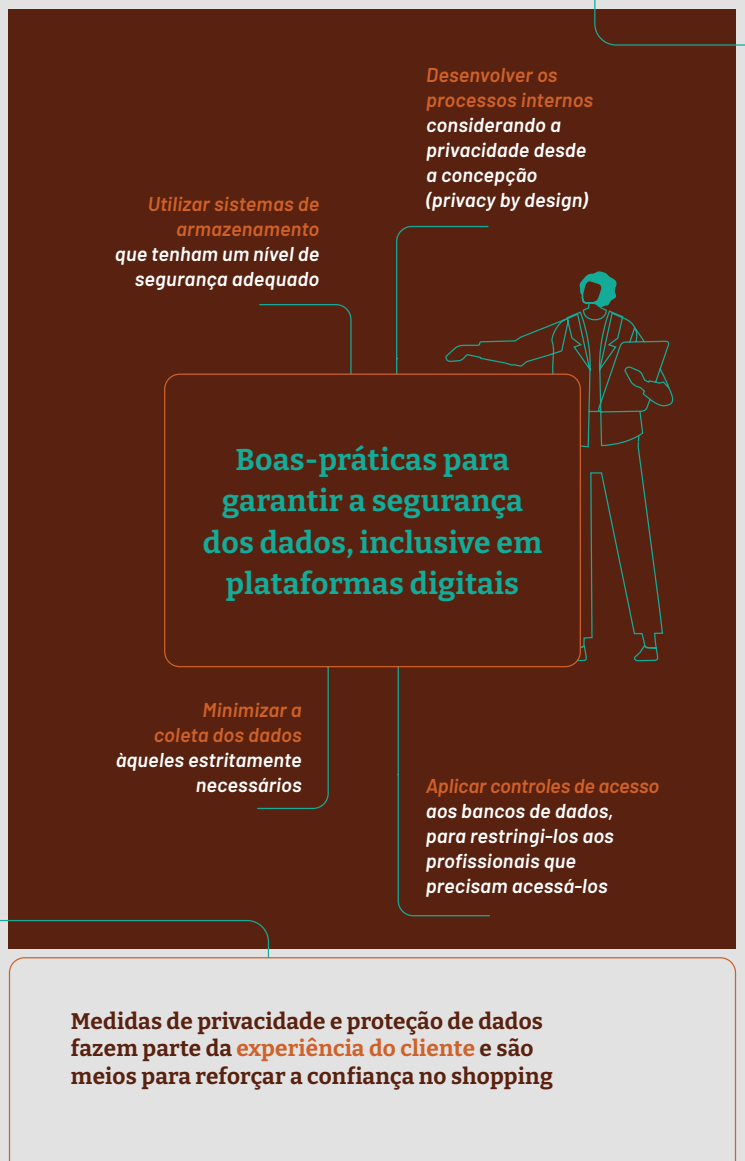
<style>
.page{position:relative;width:745px;height:1161px;background:#fff}
.page>*{position:absolute;margin:0;border:0;box-sizing:border-box;transform-origin:0 0}
.t1{font:100 30px/41.2px "Bitter";letter-spacing:.01em;color:#14ab99;text-align:center}
.t2{font:100 22.5px/27.5px "Bitter";letter-spacing:.01em;color:#59210f}
.t3{font:italic 600 20px/25px "Barlow";letter-spacing:.01em;color:#fff;text-align:right}
.t4{font:italic 600 20px/25px "Barlow";letter-spacing:.005em;color:#cf6129;text-align:right}
.s1{color:#cf6129}
</style>
<div class="page">
<div style="left:0;top:0;width:744px;height:1160px;background:#e2e2e2"></div>
<div style="left:9px;top:9px;width:726px;height:939px;background:#59210f"></div>
<svg style="left:594px;top:0;width:150px;height:46px"></svg>
<svg style="left:256px;top:667px;width:73px;height:142px"></svg>
<svg style="left:259px;top:304px;width:93px;height:69px"></svg>
<svg style="left:396px;top:225px;width:93px;height:148px"></svg>
<svg style="left:397px;top:667px;width:93px;height:250px"></svg>
<svg style="left:0;top:919px;width:269px;height:241px"></svg>
<svg style="left:444px;top:301px;width:230px;height:461px"></svg>
<svg style="left:579px;top:271px;width:60px;height:172px"></svg>
<div style="left:165px;top:374px;width:415px;height:292px;background:#59210f;border-radius:15px"></div>
<div style="left:164px;top:373px;width:416px;height:294px;border:1px solid #cf6129;border-radius:15px"></div>
<svg style="left:9px;top:957px;width:726px;height:203px"></svg>
<p class="t4" style="left:148px;top:189px;width:173px">Utilizar sistemas de armazenamento</p>
<p class="t3" style="left:115px;top:239px;width:206px">que tenham um nível de segurança adequado</p>
<p class="t4" style="left:426px;top:61px;width:168px;text-align:left">Desenvolver os processos internos</p>
<p class="t3" style="left:426px;top:111px;width:163px;text-align:left">considerando a privacidade desde a concepção (privacy by design)</p>
<h1 class="t1" style="left:203px;top:438px;width:340px">Boas-práticas para garantir a segurança dos dados, inclusive em plataformas digitais</h1>
<p class="t4" style="left:154px;top:696px;width:149px">Minimizar a coleta dos dados</p>
<p class="t3" style="left:116px;top:746px;width:187px">àqueles estritamente necessários</p>
<p class="t4" style="left:425px;top:772px;width:235px">Aplicar controles de acesso</p>
<p class="t3" style="left:425px;top:797px;width:189px;text-align:left">aos bancos de dados, para restringi-los aos profissionais que precisam acessá-los</p>
<p class="t2" style="left:71px;top:1006px;width:483px">Medidas de privacidade e proteção de dados fazem parte da <span class="s1">experiência do cliente</span> e são meios para reforçar a confiança no shopping</p>
</div>
